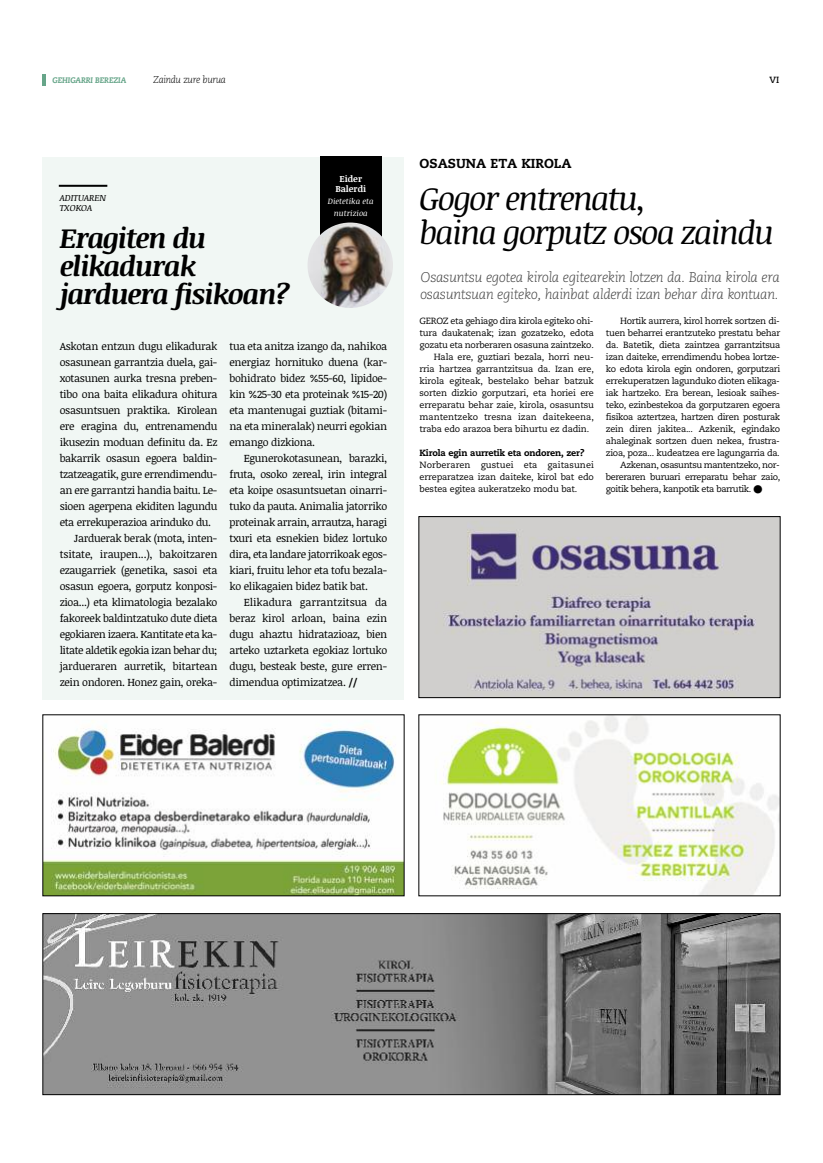
<style>
.page{position:relative;width:823px;height:1163px;background:#fff}
.page>*{position:absolute;margin:0;border:0;box-sizing:border-box;transform-origin:0 0}
.t1{font:italic 32.5px/34px "Noticia Text";letter-spacing:-.06em;color:#000}
.t2{font:italic 700 28px/28px "Noticia Text";letter-spacing:-.05em;color:#000}
.t3{font:italic 300 14px/16.8px "Caecilia LT Std";letter-spacing:-.03em;color:#404040}
.t4{font:800 13px "Caecilia LT Std";color:#000}
.t5{font:10.8px/16px "Noticia Text";letter-spacing:-.03em;color:#000;text-align:justify}
.t6{font:italic 300 10px "Caecilia LT Std";letter-spacing:-.04em;color:#000;scale:.96 1}
.t7{font:9px/12px "Caecilia LT Std";letter-spacing:-.035em;color:#000;text-align:justify}
.t8{font:9px "Caecilia LT Std";letter-spacing:-.015em;color:#000}
.t9{font:800 9px "Caecilia LT Std";letter-spacing:-.02em;color:#000}
.t10{font:9px "Caecilia LT Std";letter-spacing:-.005em;color:#000}
.t11{font:italic 9px/9.8px "Noticia Text";color:#000}
.t12{font:700 9px/10px "Noticia Text";color:#fff;text-align:center}
.t13{font:700 9px "Caecilia LT Std";color:#000}
.t14{font:italic 8px/12px "Noticia Text";color:#fff;text-align:center}
.t15{font:italic 800 8px "Caecilia LT Std";letter-spacing:-.01em;color:#66a589;scale:.96 1}
.s1{font-weight:700}
</style>
<div class="page">
<img style="left:441px;top:716px;width:337px;height:177px">
<img style="left:420px;top:518px;width:358px;height:177px">
<div style="left:418px;top:516px;width:362px;height:181px;border:1px solid #000"></div>
<img style="left:45px;top:724px;width:357px;height:169px">
<img style="left:45px;top:915px;width:733px;height:177px">
<div style="left:43px;top:913px;width:737px;height:181px;border:1px solid #000"></div>
<div style="left:43px;top:157px;width:361px;height:542px;background:#f1f7f4"></div>
<hr style="left:59px;top:185px;width:48px;height:2px;background:#000">
<div style="left:320px;top:157px;width:61px;height:110px;background:#000"></div>
<img style="left:307px;top:222px;width:86px;height:86px;border-radius:50%">
<svg style="left:43px;top:74px;width:3px;height:12px"></svg>
<p class="t15" style="left:53px;top:77px;width:78px">GEHIGARRI BEREZIA</p>
<p class="t6" style="left:153px;top:75px;width:77px">Zaindu zure burua</p>
<p class="t11" style="left:60px;top:193px;width:48px">ADITUAREN<br>TXOKOA</p>
<h2 class="t2" style="left:60px;top:224px;width:232px">Eragiten du elikadurak jarduera fisikoan?</h2>
<p class="t12" style="left:335px;top:173px;width:32px">Eider<br>Balerdi</p>
<p class="t14" style="left:327px;top:195px;width:47px">Dietetika eta nutrizioa</p>
<p class="t5" style="left:60px;top:338px;width:159px">Askotan entzun dugu elikadurak</p>
<p class="t5" style="left:60px;top:354px;width:159px">osasunean garrantzia duela, gai-</p>
<p class="t5" style="left:60px;top:370px;width:159px">xotasunen aurka tresna preben-</p>
<p class="t5" style="left:60px;top:386px;width:159px">tibo ona baita elikadura ohitura</p>
<p class="t5" style="left:60px;top:402px;width:159px">osasuntsuen praktika. Kirolean</p>
<p class="t5" style="left:60px;top:418px;width:159px">ere eragina du, entrenamendu</p>
<p class="t5" style="left:60px;top:434px;width:159px">ikusezin moduan definitu da. Ez</p>
<p class="t5" style="left:60px;top:450px;width:159px">bakarrik osasun egoera baldin-</p>
<p class="t5" style="left:60px;top:466px;width:159px">tzatzeagatik, gure errendimendu-</p>
<p class="t5" style="left:60px;top:482px;width:159px">an ere garrantzi handia baitu. Le-</p>
<p class="t5" style="left:60px;top:498px;width:159px">sioen agerpena ekiditen lagundu</p>
<p class="t5" style="left:60px;top:514px;width:153px">eta errekuperazioa arinduko du.</p>
<p class="t5" style="left:74px;top:530px;width:145px">Jarduerak berak (mota, inten-</p>
<p class="t5" style="left:60px;top:546px;width:159px">tsitate, iraupen...), bakoitzaren</p>
<p class="t5" style="left:60px;top:562px;width:159px">ezaugarriek (genetika, sasoi eta</p>
<p class="t5" style="left:60px;top:578px;width:159px">osasun egoera, gorputz konposi-</p>
<p class="t5" style="left:60px;top:594px;width:159px">zioa...) eta klimatologia bezalako</p>
<p class="t5" style="left:60px;top:610px;width:159px">fakoreek baldintzatuko dute dieta</p>
<p class="t5" style="left:60px;top:626px;width:159px">egokiaren izaera. Kantitate eta ka-</p>
<p class="t5" style="left:60px;top:642px;width:159px">litate aldetik egokia izan behar du;</p>
<p class="t5" style="left:60px;top:658px;width:159px">jardueraren aurretik, bitartean</p>
<p class="t5" style="left:60px;top:674px;width:159px">zein ondoren. Honez gain, oreka-</p>
<p class="t5" style="left:229px;top:338px;width:159px">tua eta anitza izango da, nahikoa energiaz hornituko duena (kar&shy;bohidrato bidez %55-60, lipidoe&shy;kin %25-30 eta proteinak %15-20) eta mantenugai guztiak (bitami&shy;na eta mineralak) neurri egokian emango dizkiona.</p>
<p class="t5" style="left:229px;top:450px;width:159px;text-indent:14px">Egunerokotasunean, barazki, fruta, osoko zereal, irin integral eta koipe osasuntsuetan oinarri&shy;tuko da pauta. Animalia jatorriko proteinak arrain, arrautza, haragi txuri eta esnekien bidez lortuko dira, eta landare jatorrikoak egos&shy;kiari, fruitu lehor eta tofu bezala&shy;ko elikagaien bidez batik bat.</p>
<p class="t5" style="left:229px;top:594px;width:159px;text-indent:14px">Elikadura garrantzitsua da beraz kirol arloan, baina ezin dugu ahaztu hidratazioaz, bien arteko uztarketa egokiaz lortuko dugu, besteak beste, gure erren&shy;dimendua optimizatzea. <span class="s1">//</span></p>
<p class="t13" style="left:769px;top:76px;width:11px">VI</p>
<p class="t4" style="left:419px;top:158px;width:153px">OSASUNA ETA KIROLA</p>
<h1 class="t1" style="left:419px;top:181px;width:356px">Gogor entrenatu,<br>baina gorputz osoa zaindu</h1>
<p class="t3" style="left:420px;top:270px;width:361px">Osasuntsu egotea kirola egitearekin lotzen da. Baina kirola era osasuntsuan egiteko, hainbat alderdi izan behar dira kontuan.</p>
<p class="t7" style="left:419px;top:316px;width:175px">GEROZ eta gehiago dira kirola egiteko ohi-</p>
<p class="t7" style="left:419px;top:328px;width:176px">tura daukatenak; izan gozatzeko, edota</p>
<p class="t7" style="left:419px;top:340px;width:176px">gozatu eta norberaren osasuna zaintzeko.</p>
<p class="t8" style="left:433px;top:353px;width:161px">Hala ere, guztiari bezala, horri neu-</p>
<p class="t8" style="left:419px;top:365px;width:176px">rria hartzea garrantzitsua da. Izan ere,</p>
<p class="t8" style="left:419px;top:377px;width:176px">kirola egiteak, bestelako behar batzuk</p>
<p class="t8" style="left:419px;top:389px;width:176px">sorten dizkio gorputzari, eta horiei ere</p>
<p class="t8" style="left:419px;top:401px;width:176px">erreparatu behar zaie, kirola, osasuntsu</p>
<p class="t10" style="left:419px;top:413px;width:176px">mantentzeko tresna izan daitekeena,</p>
<p class="t8" style="left:419px;top:425px;width:171px">traba edo arazoa bera bihurtu ez dadin.</p>
<p class="t9" style="left:419px;top:449px;width:166px">Kirola egin aurretik eta ondoren, zer?</p>
<p class="t7" style="left:419px;top:460px;width:176px">Norberaren gustuei eta gaitasunei erreparatzea izan daiteke, kirol bat edo bestea egitea aukeratzeko modu bat.</p>
<p class="t7" style="left:619px;top:316px;width:161px">Hortik aurrera, kirol horrek sortzen di-</p>
<p class="t7" style="left:605px;top:328px;width:176px">tuen beharrei erantzuteko prestatu behar</p>
<p class="t7" style="left:605px;top:340px;width:176px">da. Batetik, dieta zaintzea garrantzitsua</p>
<p class="t7" style="left:605px;top:352px;width:175px">izan daiteke, errendimendu hobea lortze-</p>
<p class="t7" style="left:605px;top:364px;width:176px">ko edota kirola egin ondoren, gorputzari</p>
<p class="t7" style="left:605px;top:376px;width:175px">errekuperatzen lagunduko dioten elikaga-</p>
<p class="t7" style="left:605px;top:388px;width:175px">iak hartzeko. Era berean, lesioak saihes-</p>
<p class="t7" style="left:605px;top:400px;width:176px">teko, ezinbestekoa da gorputzaren egoera</p>
<p class="t7" style="left:605px;top:412px;width:176px">fisikoa aztertzea, hartzen diren posturak</p>
<p class="t7" style="left:605px;top:424px;width:176px">zein diren jakitea... Azkenik, egindako</p>
<p class="t7" style="left:605px;top:436px;width:175px">ahaleginak sortzen duen nekea, frustra-</p>
<p class="t7" style="left:605px;top:448px;width:175px">zioa, poza... kudeatzea ere lagungarria da.</p>
<p class="t7" style="left:619px;top:460px;width:161px">Azkenan, osasuntsu mantentzeko, nor-</p>
<p class="t7" style="left:605px;top:472px;width:176px">bereraren buruari erreparatu behar zaio,</p>
<p class="t7" style="left:605px;top:484px;width:158px">goitik behera, kanpotik eta barrutik. ●</p>
</div>
